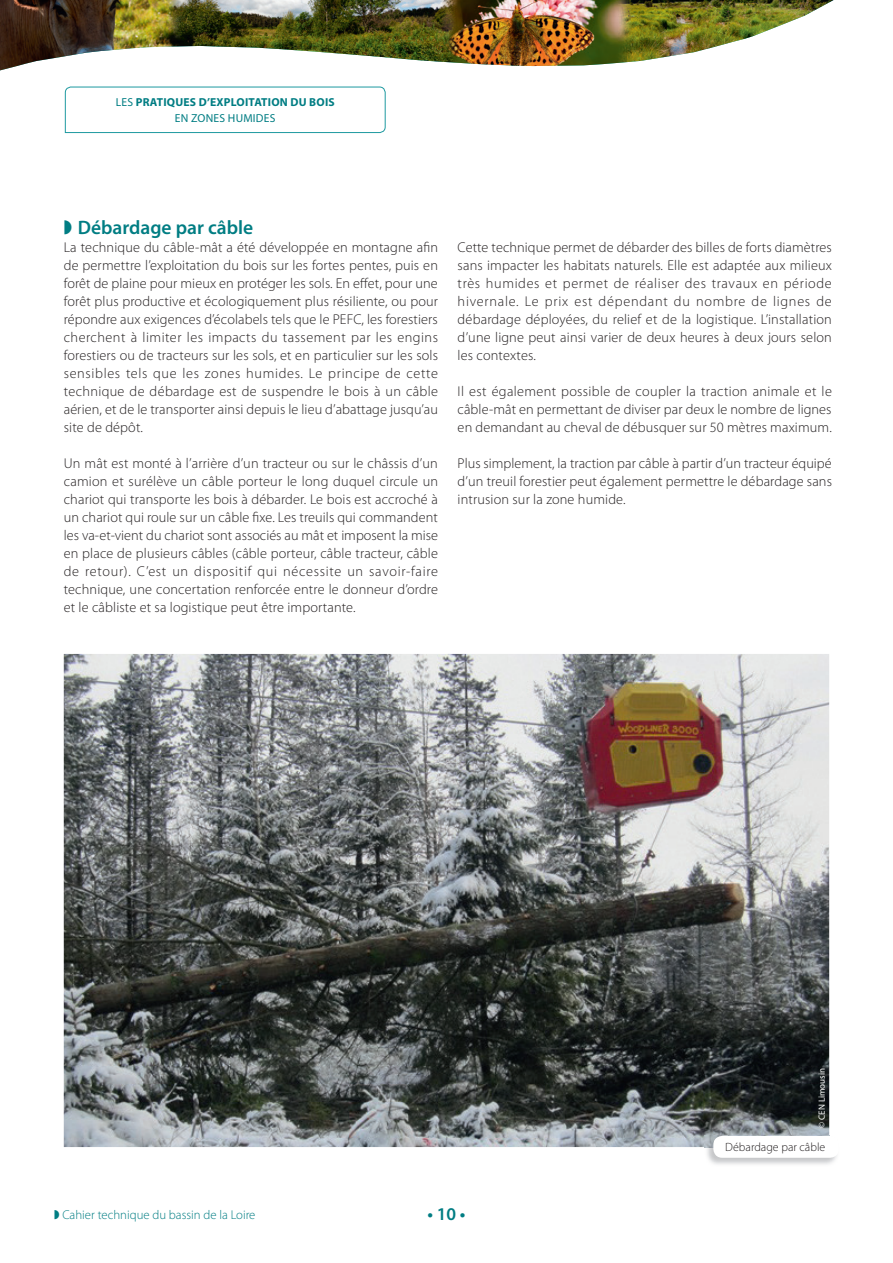
<style>
.page{position:relative;width:893px;height:1263px;background:#fff}
.page>*{position:absolute;margin:0;border:0;box-sizing:border-box;transform-origin:0 0}
.t1{font:600 19.5px "Myriad Pro";color:#007d83}
.t2{font:600 18px "Myriad Pro";color:#007d83}
.t3{font:300 14.25px/18px "Myriad Pro";letter-spacing:.01em;color:#231f20;text-align:justify}
.t4{font:300 12.75px "Myriad Pro";color:#007d83}
.t5{font:300 12px "Myriad Pro";color:#231f20}
.t6{font:700 11.55px/16px "Myriad Pro";letter-spacing:.02em;color:#007d83;text-align:center}
.t7{font:9px "Myriad Pro";color:#fff}
.s1{font-weight:400}
</style>
<div class="page">
<img style="left:0;top:0;width:822px;height:68px">
<img style="left:64px;top:654px;width:765px;height:493px">
<img style="left:704px;top:1135px;width:133px;height:30px">
<img style="left:704px;top:1135px;width:125px;height:12px">
<div style="left:713px;top:1136px;width:126px;height:22px;background:#fff;border-radius:9px"></div>
<svg style="left:65px;top:86px;width:321px;height:47px"></svg>
<p class="t6" style="left:116px;top:94px;width:221px"><span class="s1">LES</span> PRATIQUES D’EXPLOITATION DU BOIS<br><span class="s1">EN ZONES HUMIDES</span></p>
<h1 class="t1" style="left:64px;top:215px;width:191px">◗ Débardage par câble</h1>
<p class="t3" style="left:64px;top:238px;width:376px">La technique du câble-mât a été développée en montagne afin de permettre l’exploitation du bois sur les fortes pentes, puis en forêt de plaine pour mieux en protéger les sols. En effet, pour une forêt plus productive et écologiquement plus résiliente, ou pour répondre aux exigences d’écolabels tels que le PEFC, les forestiers cherchent à limiter les impacts du tassement par les engins forestiers ou de tracteurs sur les sols, et en particulier sur les sols sensibles tels que les zones humides. Le principe de cette technique de débardage est de suspendre le bois à un câble aérien, et de le transporter ainsi depuis le lieu d’abattage jusqu’au site de dépôt.</p>
<p class="t3" style="left:64px;top:454px;width:376px">Un mât est monté à l’arrière d’un tracteur ou sur le châssis d’un camion et surélève un câble porteur le long duquel circule un chariot qui transporte les bois à débarder. Le bois est accroché à un chariot qui roule sur un câble fixe. Les treuils qui commandent les va-et-vient du chariot sont associés au mât et imposent la mise en place de plusieurs câbles (câble porteur, câble tracteur, câble de retour). C’est un dispositif qui nécessite un savoir-faire technique, une concertation renforcée entre le donneur d’ordre et le câbliste et sa logistique peut être importante.</p>
<p class="t3" style="left:458px;top:238px;width:376px">Cette technique permet de débarder des billes de forts diamètres sans impacter les habitats naturels. Elle est adaptée aux milieux très humides et permet de réaliser des travaux en période hivernale. Le prix est dépendant du nombre de lignes de débardage déployées, du relief et de la logistique. L’installation d’une ligne peut ainsi varier de deux heures à deux jours selon les contextes.</p>
<p class="t3" style="left:458px;top:382px;width:376px">Il est également possible de coupler la traction animale et le câble-mât en permettant de diviser par deux le nombre de lignes en demandant au cheval de débusquer sur 50 mètres maximum.</p>
<p class="t3" style="left:458px;top:454px;width:376px">Plus simplement, la traction par câble à partir d’un tracteur équipé d’un treuil forestier peut également permettre le débardage sans intrusion sur la zone humide.</p>
<p class="t7" style="left:816px;top:1128px;width:61px;rotate:-90deg">© CEN Limousin</p>
<p class="t5" style="left:725px;top:1140px;width:102px">Débardage par câble</p>
<p class="t4" style="left:54px;top:1207px;width:203px">◗ Cahier technique du bassin de la Loire</p>
<p class="t2" style="left:427px;top:1203px;width:40px">• 10 •</p>
</div>
